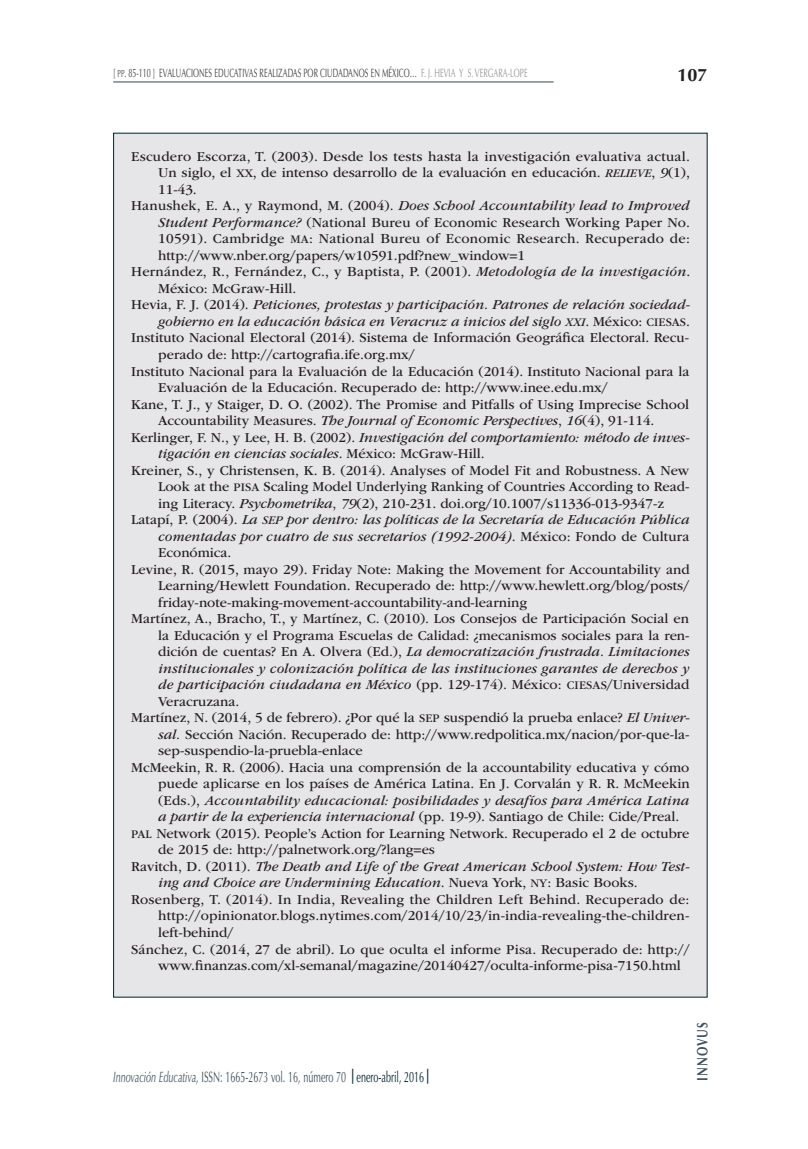
<style>
.page{position:relative;width:808px;height:1149px;background:#fff}
.page>*{position:absolute;margin:0;border:0;box-sizing:border-box;transform-origin:0 0}
.t1{font:700 18px "Optima LT Std";color:#231f20}
.t2{font:15px "Optima LT Std";color:#3f4f5b;scale:.6 1}
.t3{font:700 15px "Optima LT Std";letter-spacing:.1em;color:#3f4f5b;scale:.75 1}
.t4{font:14.25px "ITC Garamond Std";color:#231f20}
.t5{font:italic 14.25px "ITC Garamond Std";color:#231f20}
.t6{font:14.25px "ITC Garamond Std";letter-spacing:.02em;color:#231f20}
.t7{font:14.25px "ITC Garamond Std";letter-spacing:.025em;color:#231f20}
.t8{font:12px "Optima LT Std";letter-spacing:.01em;color:#3e3e3f;scale:.6 1}
.s1{font-family:"Optima LT Std SC850";font-size:10.2px}
.s2{color:#939598}
.s3{font-family:"ITC Garamond Std Bk SC850";font-size:12.15px}
.s4{font-family:"ITC Garamond Std Bk Ita SC850";font-size:12.15px}
.s5{font-style:italic}
.s6{font-style:normal}
.s7{font-family:"ITC Garamond Std Bk Ita SC850";font-style:normal;font-size:12.15px}
.s8{font-family:"ITC Garamond Std Bk SC850";font-style:normal;font-size:12.15px}
.s9{font-weight:900;color:#031f2c}
.s10{color:#031f2c}
</style>
<div class="page">
<hr style="left:113px;top:82px;width:441px;height:1px;background:#334551">
<div style="left:113px;top:133px;width:594px;height:864px;background:#e6e5e8"></div>
<p class="t8" style="left:113px;top:66px;width:692px">[ <span class="s1">pp</span>. 85-110 ] EVALUACIONES EDUCATIVAS REALIZADAS POR CIUDADANOS EN MÉXICO… <span class="s2">F. J. HEVIA Y S. VERGARA-LOPE</span></p>
<p class="t1" style="left:677px;top:64px;width:32px">107</p>
<p class="t4" style="left:131px;top:148px;width:560px">Escudero Escorza, T. (2003). Desde los tests hasta la investigación evaluativa actual.</p>
<p class="t4" style="left:158px;top:165px;width:533px">Un siglo, el <span class="s3">XX</span>, de intenso desarrollo de la evaluación en educación. <span class="s4">RELIEVE</span>, <span class="s5">9</span>(1),</p>
<p class="t4" style="left:158px;top:181px;width:40px">11-43.</p>
<p class="t5" style="left:131px;top:198px;width:560px"><span class="s6">Hanushek, E. A., y Raymond, M. (2004).</span> Does School Accountability lead to Improved</p>
<p class="t4" style="left:158px;top:214px;width:533px"><span class="s5">Student Performance?</span> (National Bureu of Economic Research Working Paper No.</p>
<p class="t7" style="left:158px;top:231px;width:533px">10591). Cambridge <span class="s3">MA</span>: National Bureu of Economic Research. Recuperado de:</p>
<p class="t4" style="left:158px;top:247px;width:368px">http://www.nber.org/papers/w10591.pdf?new_window=1</p>
<p class="t4" style="left:131px;top:264px;width:561px">Hernández, R., Fernández, C., y Baptista, P. (2001). <span class="s5">Metodología de la investigación</span>.</p>
<p class="t4" style="left:158px;top:280px;width:140px">México: McGraw-Hill.</p>
<p class="t5" style="left:131px;top:297px;width:560px"><span class="s6">Hevia, F. J. (2014).</span> Peticiones, protestas y participación. Patrones de relación sociedad-</p>
<p class="t5" style="left:158px;top:313px;width:533px">gobierno en la educación básica en Veracruz a inicios del siglo <span class="s7">XXI</span><span class="s6">. México:</span> <span class="s8">CIESAS</span><span class="s6">.</span></p>
<p class="t4" style="left:131px;top:330px;width:559px">Instituto Nacional Electoral (2014). Sistema de Información Geográfica Electoral. Recu-</p>
<p class="t4" style="left:158px;top:346px;width:258px">perado de: http://cartografia.ife.org.mx/</p>
<p class="t4" style="left:131px;top:363px;width:560px">Instituto Nacional para la Evaluación de la Educación (2014). Instituto Nacional para la</p>
<p class="t4" style="left:158px;top:379px;width:451px">Evaluación de la Educación. Recuperado de: http://www.inee.edu.mx/</p>
<p class="t4" style="left:131px;top:396px;width:559px">Kane, T. J., y Staiger, D. O. (2002). The Promise and Pitfalls of Using Imprecise School</p>
<p class="t4" style="left:158px;top:412px;width:498px">Accountability Measures. <span class="s5">The Journal of Economic Perspectives</span>, <span class="s5">16</span>(4), 91-114.</p>
<p class="t5" style="left:131px;top:429px;width:560px"><span class="s6">Kerlinger, F. N., y Lee, H. B. (2002).</span> Investigación del comportamiento: método de inves-</p>
<p class="t5" style="left:158px;top:445px;width:328px">tigación en ciencias sociales<span class="s6">. México: McGraw-Hill.</span></p>
<p class="t4" style="left:131px;top:462px;width:560px">Kreiner, S., y Christensen, K. B. (2014). Analyses of Model Fit and Robustness. A New</p>
<p class="t4" style="left:158px;top:478px;width:533px">Look at the <span class="s3">PISA</span> Scaling Model Underlying Ranking of Countries According to Read-</p>
<p class="t4" style="left:158px;top:495px;width:507px">ing Literacy. <span class="s5">Psychometrika</span>, <span class="s5">79</span>(2), 210-231. doi.org/10.1007/s11336-013-9347-z</p>
<p class="t5" style="left:131px;top:511px;width:560px"><span class="s6">Latapí, P. (2004).</span> La <span class="s7">SEP</span> por dentro: las políticas de la Secretaría de Educación Pública</p>
<p class="t5" style="left:158px;top:528px;width:533px">comentadas por cuatro de sus secretarios (1992-2004)<span class="s6">. México: Fondo de Cultura</span></p>
<p class="t4" style="left:158px;top:544px;width:75px">Económica.</p>
<p class="t4" style="left:131px;top:561px;width:560px">Levine, R. (2015, mayo 29). Friday Note: Making the Movement for Accountability and</p>
<p class="t4" style="left:158px;top:577px;width:532px">Learning/Hewlett Foundation. Recuperado de: http://www.hewlett.org/blog/posts/</p>
<p class="t4" style="left:158px;top:594px;width:370px">friday-note-making-movement-accountability-and-learning</p>
<p class="t4" style="left:131px;top:610px;width:559px">Martínez, A., Bracho, T., y Martínez, C. (2010). Los Consejos de Participación Social en</p>
<p class="t4" style="left:158px;top:627px;width:533px">la Educación y el Programa Escuelas de Calidad: ¿mecanismos sociales para la ren-</p>
<p class="t5" style="left:158px;top:643px;width:533px"><span class="s6">dición de cuentas? En A. Olvera (Ed.),</span> La democratización frustrada. Limitaciones</p>
<p class="t5" style="left:158px;top:660px;width:533px">institucionales y colonización política de las instituciones garantes de derechos y</p>
<p class="t5" style="left:158px;top:676px;width:533px">de participación ciudadana en México <span class="s6">(pp. 129-174). México:</span> <span class="s8">CIESAS</span><span class="s6">/Universidad</span></p>
<p class="t4" style="left:158px;top:693px;width:83px">Veracruzana.</p>
<p class="t4" style="left:131px;top:709px;width:560px">Martínez, N. (2014, 5 de febrero). ¿Por qué la <span class="s3">SEP</span> suspendió la prueba enlace? <span class="s5">El Univer-</span></p>
<p class="t4" style="left:158px;top:726px;width:533px"><span class="s5">sal.</span> Sección Nación. Recuperado de: http://www.redpolitica.mx/nacion/por-que-la-</p>
<p class="t4" style="left:158px;top:742px;width:206px">sep-suspendio-la-pruebla-enlace</p>
<p class="t4" style="left:131px;top:759px;width:559px">McMeekin, R. R. (2006). Hacia una comprensión de la accountability educativa y cómo</p>
<p class="t4" style="left:158px;top:775px;width:533px">puede aplicarse en los países de América Latina. En J. Corvalán y R. R. McMeekin</p>
<p class="t5" style="left:158px;top:792px;width:532px"><span class="s6">(Eds.),</span> Accountability educacional: posibilidades y desafíos para América Latina</p>
<p class="t4" style="left:158px;top:808px;width:523px"><span class="s5">a partir de la experiencia internacional</span> (pp. 19-9). Santiago de Chile: Cide/Preal.</p>
<p class="t4" style="left:131px;top:825px;width:560px"><span class="s3">PAL</span> Network (2015). People’s Action for Learning Network. Recuperado el 2 de octubre</p>
<p class="t4" style="left:158px;top:841px;width:278px">de 2015 de: http://palnetwork.org/?lang=es</p>
<p class="t5" style="left:131px;top:858px;width:560px"><span class="s6">Ravitch, D. (2011).</span> The Death and Life of the Great American School System: How Test-</p>
<p class="t5" style="left:158px;top:874px;width:481px">ing and Choice are Undermining Education<span class="s6">. Nueva York,</span> <span class="s8">NY</span><span class="s6">: Basic Books.</span></p>
<p class="t6" style="left:131px;top:891px;width:560px">Rosenberg, T. (2014). In India, Revealing the Children Left Behind. Recuperado de:</p>
<p class="t4" style="left:158px;top:907px;width:533px">http://opinionator.blogs.nytimes.com/2014/10/23/in-india-revealing-the-children-</p>
<p class="t4" style="left:158px;top:924px;width:77px">left-behind/</p>
<p class="t4" style="left:131px;top:940px;width:560px">Sánchez, C. (2014, 27 de abril). Lo que oculta el informe Pisa. Recuperado de: http://</p>
<p class="t4" style="left:158px;top:957px;width:524px">www.finanzas.com/xl-semanal/magazine/20140427/oculta-informe-pisa-7150.html</p>
<p class="t2" style="left:113px;top:1067px;width:527px"><span class="s5">Innovación Educativa</span>, ISSN: 1665-2673 vol. 16, número 70 <span class="s9">|</span> <span class="s10">enero-abril, 2016</span> <span class="s9">|</span></p>
<p class="t3" style="left:694px;top:1080px;width:80px;rotate:-90deg">INNOVUS</p>
</div>
